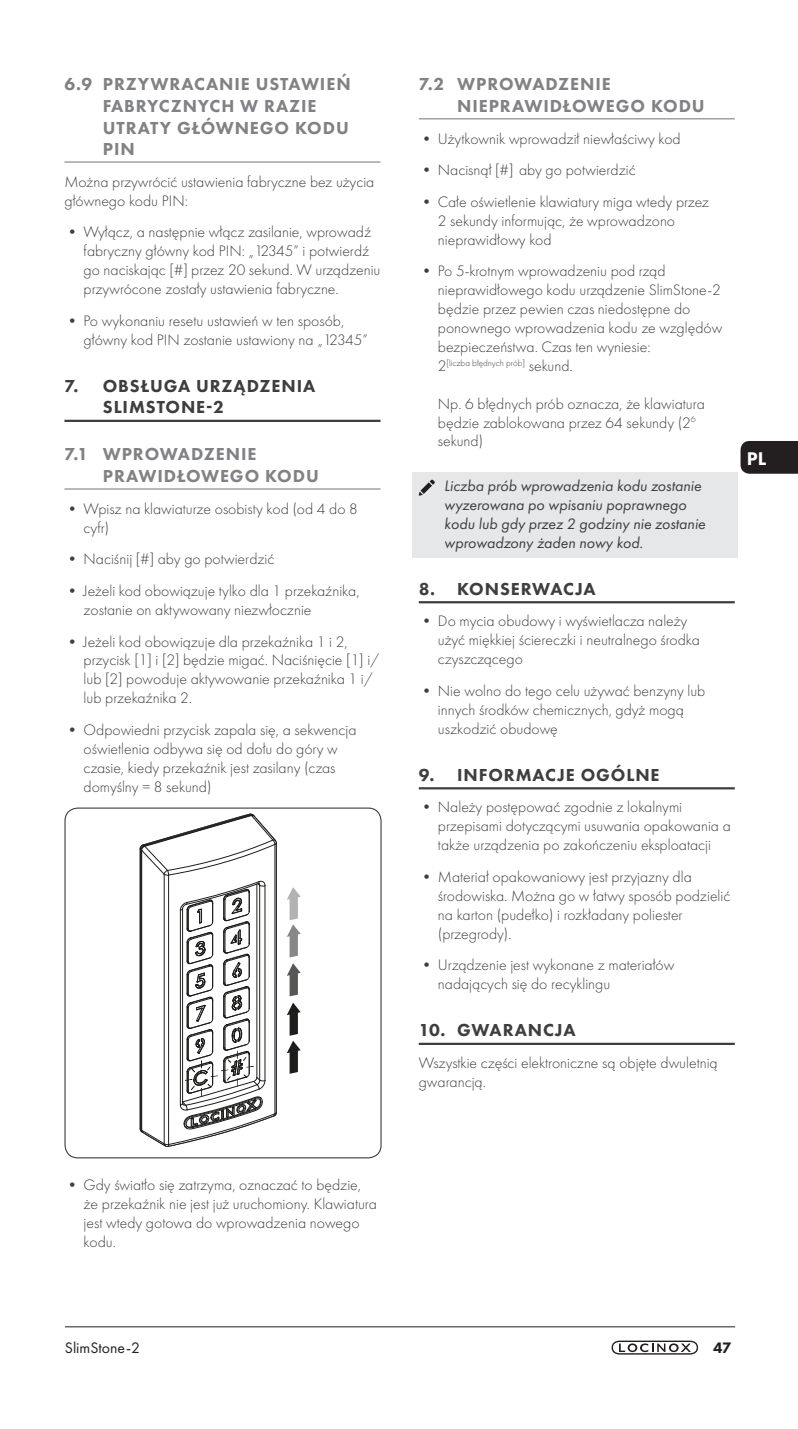
<style>
.page{position:relative;width:798px;height:1429px;background:#fff}
.page>*{position:absolute;margin:0;border:0;box-sizing:border-box;transform-origin:0 0}
.t1{font:800 19.12px "Futura PT";color:#fff}
.t2{font:800 18px/21.6px "Futura PT";letter-spacing:.05em;color:#808285}
.t3{font:800 18px/21.6px "Futura PT";letter-spacing:.05em;color:#3e3e3f}
.Body{font:300 15.75px/18.9px "Futura PT";color:#3e3e3f}
.Opmerking{font:italic 15.75px/18.9px "Futura PT";color:#3e3e3f}
.t4{font:15.75px "Futura PT";color:#231f20}
.t5{font:800 15.75px "Futura PT";color:#231f20}
.t6{font:300 9.22px "Futura PT";color:#3e3e3f}
.s1{font-size:15.75px}
</style>
<div class="page">
<div style="left:740px;top:441px;width:57px;height:33px;background:#231f20"></div>
<hr style="left:65px;top:1326px;width:670px;height:1px;background:#231f20">
<svg style="left:611px;top:1340px;width:86px;height:14px"></svg>
<hr style="left:64px;top:161px;width:316px;height:2px;background:#808285">
<hr style="left:64px;top:420px;width:316px;height:2px;background:#3e3e3f">
<hr style="left:64px;top:488px;width:316px;height:1px;background:#808285">
<svg style="left:140px;top:813px;width:137px;height:334px"></svg>
<svg style="left:140px;top:881px;width:136px;height:265px"></svg>
<svg style="left:287px;top:1002px;width:13px;height:72px"></svg>
<svg style="left:287px;top:963px;width:13px;height:33px"></svg>
<svg style="left:287px;top:887px;width:13px;height:70px"></svg>
<div style="left:64px;top:807px;width:317px;height:351px;border:1px solid #3e3e3f;border-radius:13px"></div>
<hr style="left:418px;top:118px;width:316px;height:1px;background:#808285">
<div style="left:412px;top:472px;width:325px;height:86px;background:#e6e7e9"></div>
<hr style="left:418px;top:601px;width:316px;height:2px;background:#3e3e3f">
<hr style="left:418px;top:787px;width:316px;height:2px;background:#3e3e3f">
<hr style="left:418px;top:1042px;width:316px;height:3px;background:#3e3e3f">
<svg style="left:418px;top:480px;width:16px;height:16px"></svg>
<p class="t2" style="left:103px;top:73px;width:249px;text-indent:-38px">6.9 PRZYWRACANIE USTAWIEŃ<br>FABRYCZNYCH W RAZIE<br>UTRATY GŁÓWNEGO KODU<br>PIN</p>
<p class="Body" style="left:64px;top:172px;width:311px">Można przywrócić ustawienia fabryczne bez użycia głównego kodu PIN:</p>
<p class="Body" style="left:84px;top:223px;width:298px;text-indent:-19px">• Wyłącz, a następnie włącz zasilanie, wprowadź fabryczny główny kod PIN: „12345” i potwierdź go naciskając [#] przez 20 sekund. W urządzeniu przywrócone zostały ustawienia fabryczne.</p>
<p class="Body" style="left:84px;top:311px;width:285px;text-indent:-19px">• Po wykonaniu resetu ustawień w ten sposób, główny kod PIN zostanie ustawiony na „12345”</p>
<p class="t3" style="left:103px;top:375px;width:214px;text-indent:-38px">7. OBSŁUGA URZĄDZENIA<br>SLIMSTONE-2</p>
<p class="t2" style="left:103px;top:443px;width:217px;text-indent:-38px">7.1 WPROWADZENIE<br>PRAWIDŁOWEGO KODU</p>
<p class="Body" style="left:84px;top:499px;width:276px;text-indent:-19px">• Wpisz na klawiaturze osobisty kod (od 4 do 8 cyfr)</p>
<p class="Body" style="left:64px;top:550px;width:211px">• Naciśnij [#] aby go potwierdzić</p>
<p class="Body" style="left:84px;top:581px;width:277px;text-indent:-19px">• Jeżeli kod obowiązuje tylko dla 1 przekaźnika, zostanie on aktywowany niezwłocznie</p>
<p class="Body" style="left:84px;top:632px;width:297px;text-indent:-19px">• Jeżeli kod obowiązuje dla przekaźnika 1 i 2, przycisk [1] i [2] będzie migać. Naciśnięcie [1] i/ lub [2] powoduje aktywowanie przekaźnika 1 i/ lub przekaźnika 2.</p>
<p class="Body" style="left:84px;top:720px;width:274px;text-indent:-19px">• Odpowiedni przycisk zapala się, a sekwencja oświetlenia odbywa się od dołu do góry w czasie, kiedy przekaźnik jest zasilany (czas domyślny = 8 sekund)</p>
<p class="Body" style="left:84px;top:1175px;width:295px;text-indent:-19px">• Gdy światło się zatrzyma, oznaczać to będzie, że przekaźnik nie jest już uruchomiony. Klawiatura jest wtedy gotowa do wprowadzenia nowego kodu.</p>
<p class="t2" style="left:457px;top:73px;width:249px;text-indent:-38px">7.2 WPROWADZENIE<br>NIEPRAWIDŁOWEGO KODU</p>
<p class="Body" style="left:418px;top:129px;width:263px">• Użytkownik wprowadził niewłaściwy kod</p>
<p class="Body" style="left:418px;top:161px;width:218px">• Nacisnął [#] aby go potwierdzić</p>
<p class="Body" style="left:438px;top:192px;width:272px;text-indent:-19px">• Całe oświetlenie klawiatury miga wtedy przez<br>2 sekundy informując, że wprowadzono nieprawidłowy kod</p>
<p class="Body" style="left:438px;top:262px;width:286px;text-indent:-19px">• Po 5-krotnym wprowadzeniu pod rząd nieprawidłowego kodu urządzenie SlimStone-2 będzie przez pewien czas niedostępne do ponownego wprowadzenia kodu ze względów bezpieczeństwa. Czas ten wyniesie:</p>
<p class="t6" style="left:438px;top:357px;width:136px"><span class="s1">2</span>[liczba błędnych prób] <span class="s1">sekund.</span></p>
<p class="Body" style="left:438px;top:394px;width:268px">Np. 6 błędnych prób oznacza, że klawiatura będzie zablokowana przez 64 sekundy (2<sup>6 </sup>sekund)</p>
<p class="Opmerking" style="left:444px;top:476px;width:263px">Liczba prób wprowadzenia kodu zostanie wyzerowana po wpisaniu poprawnego kodu lub gdy przez 2 godziny nie zostanie wprowadzony żaden nowy kod.</p>
<p class="t3" style="left:418px;top:578px;width:178px">8. KONSERWACJA</p>
<p class="Body" style="left:438px;top:612px;width:263px;text-indent:-19px">• Do mycia obudowy i wyświetlacza należy użyć miękkiej ściereczki i neutralnego środka czyszczącego</p>
<p class="Body" style="left:438px;top:681px;width:269px;text-indent:-19px">• Nie wolno do tego celu używać benzyny lub innych środków chemicznych, gdyż mogą uszkodzić obudowę</p>
<p class="t3" style="left:418px;top:764px;width:242px">9. INFORMACJE OGÓLNE</p>
<p class="Body" style="left:438px;top:798px;width:294px;text-indent:-19px">• Należy postępować zgodnie z lokalnymi przepisami dotyczącymi usuwania opakowania a także urządzenia po zakończeniu eksploatacji</p>
<p class="Body" style="left:438px;top:867px;width:294px;text-indent:-19px">• Materiał opakowaniowy jest przyjazny dla środowiska. Można go w łatwy sposób podzielić na karton (pudełko) i rozkładany poliester (przegrody).</p>
<p class="Body" style="left:438px;top:956px;width:238px;text-indent:-19px">• Urządzenie jest wykonane z materiałów nadających się do recyklingu</p>
<p class="t3" style="left:418px;top:1019px;width:158px">10. GWARANCJA</p>
<p class="Body" style="left:418px;top:1053px;width:300px">Wszystkie części elektroniczne są objęte dwuletnią gwarancją.</p>
<p class="t1" style="left:746px;top:446px;width:21px">PL</p>
<p class="t4" style="left:65px;top:1338px;width:77px">SlimStone-2</p>
<p class="t5" style="left:713px;top:1337px;width:20px">47</p>
</div>
